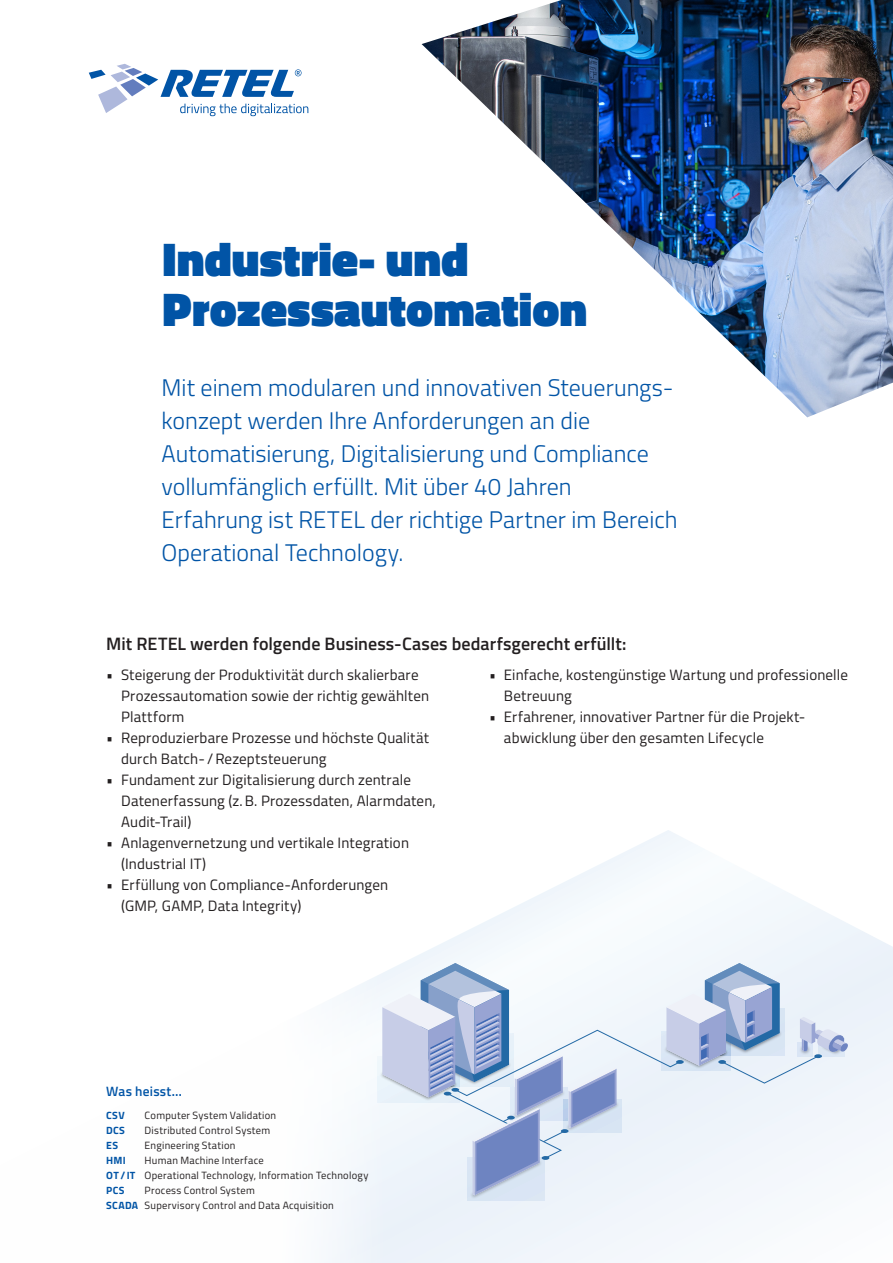
<style>
.page{position:relative;width:893px;height:1263px;background:#fff}
.page>*{position:absolute;margin:0;border:0;box-sizing:border-box;transform-origin:0 0}
.t1{font:900 48px/49.5px "Titillium Web";color:#0154a6}
.t2{font:300 24px/33px "Titillium Web";color:#0154a6}
.t3{font:600 18px "Titillium Web";letter-spacing:.005em;color:#231f20}
.t4{font:15px/21px "Titillium Web";letter-spacing:.01em;color:#231f20}
.t5{font:600 13.5px "Titillium Web";letter-spacing:.015em;color:#0154a6}
.t6{font:10.5px/15px "Titillium Web";letter-spacing:.025em;color:#231f20}
.t7{font:700 10.5px "Titillium Web";letter-spacing:.03em;color:#0154a6}
.s1{font-weight:700;color:#0154a6}
</style>
<div class="page">
<svg style="left:89px;top:64px;width:219px;height:52px"></svg>
<svg style="left:329px;top:830px;width:564px;height:433px"></svg>
<img style="left:378px;top:1056px;width:4px;height:46px">
<img style="left:468px;top:1195px;width:76px;height:5px">
<svg style="left:382px;top:963px;width:466px;height:232px"></svg>
<img style="left:422px;top:0;width:471px;height:417px">
<h1 class="t1" style="left:163px;top:235px;width:426px">Industrie- und<br>Prozessautomation</h1>
<p class="t2" style="left:162px;top:371px;width:518px">Mit einem modularen und innovativen Steuerungs&shy;konzept werden Ihre Anforderungen an die Automatisierung, Digitalisierung und Compliance vollumfänglich erfüllt. Mit über 40 Jahren Erfahrung ist RETEL der richtige Partner im Bereich Operational Technology.</p>
<p class="t3" style="left:106px;top:631px;width:521px">Mit RETEL werden folgende Business-Cases bedarfsgerecht erfüllt:</p>
<p class="t4" style="left:121px;top:664px;width:309px;text-indent:-15px">• Steigerung der Produktivität durch skalierbare<br>Prozessautomation sowie der richtig gewählten<br>Plattform</p>
<p class="t4" style="left:121px;top:727px;width:309px;text-indent:-15px">• Reproduzierbare Prozesse und höchste Qualität durch Batch- /Rezeptsteuerung</p>
<p class="t4" style="left:121px;top:769px;width:316px;text-indent:-15px">• Fundament zur Digitalisierung durch zentrale<br>Datenerfassung (z.B. Prozessdaten, Alarmdaten,<br>Audit-Trail)</p>
<p class="t4" style="left:121px;top:832px;width:289px;text-indent:-15px">• Anlagenvernetzung und vertikale Integration (Industrial IT)</p>
<p class="t4" style="left:121px;top:874px;width:269px;text-indent:-15px">• Erfüllung von Compliance-Anforderungen (GMP, GAMP, Data Integrity)</p>
<p class="t4" style="left:504px;top:664px;width:346px;text-indent:-15px">• Einfache, kostengünstige Wartung und professionelle<br>Betreuung</p>
<p class="t4" style="left:504px;top:706px;width:300px;text-indent:-15px">• Erfahrener, innovativer Partner für die Projekt&shy;abwicklung über den gesamten Lifecycle</p>
<p class="t5" style="left:106px;top:1081px;width:77px">Was heisst…</p>
<p class="t7" style="left:106px;top:1107px;width:20px">CSV</p>
<p class="t6" style="left:145px;top:1108px;width:133px">Computer System Validation</p>
<p class="t7" style="left:106px;top:1122px;width:20px">DCS</p>
<p class="t6" style="left:145px;top:1123px;width:127px">Distributed Control System</p>
<p class="t7" style="left:106px;top:1137px;width:13px">ES</p>
<p class="t6" style="left:145px;top:1138px;width:92px">Engineering Station</p>
<p class="t7" style="left:106px;top:1152px;width:21px">HMI</p>
<p class="t6" style="left:106px;top:1153px;width:264px;text-indent:38px">Human Machine Interface<br><span class="s1">OT / IT</span> Operational Technology, Information Technology<br><span class="s1">PCS</span></p>
<p class="t6" style="left:106px;top:1183px;width:229px;text-indent:38px">Process Control System<br><span class="s1">SCADA</span> Supervisory Control and Data Acquisition</p>
</div>
